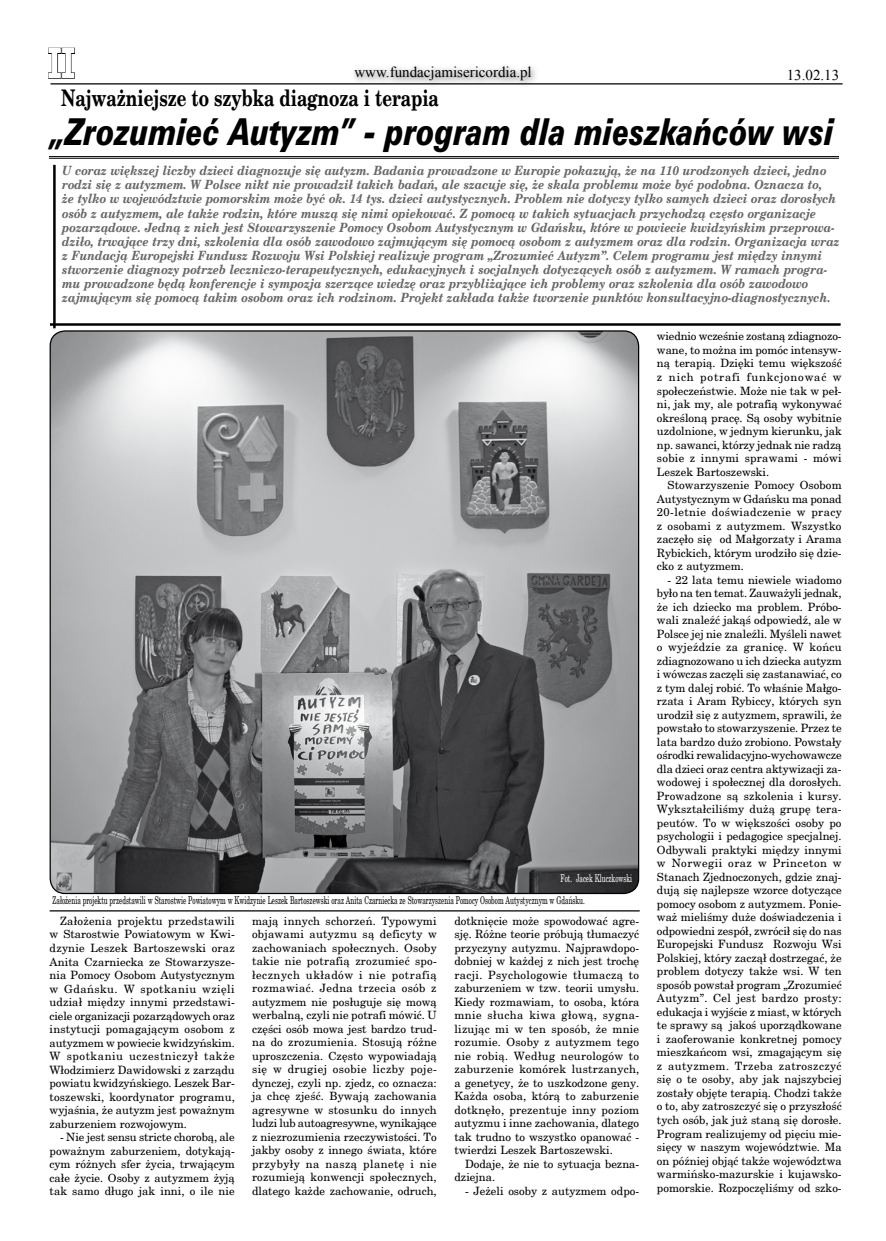
<style>
.page{position:relative;width:886px;height:1241px;background:#fff}
.page>*{position:absolute;margin:0;border:0;box-sizing:border-box;transform-origin:0 0}
.t1{font:700 41.25px "Verdana";color:#fff;scale:.7 1}
.t2{font:italic 33.75px "Zurich Blk PL";color:#000;scale:.75 1}
.t3{font:700 30px "Verdana";color:#fff;scale:.7 1}
.t4{font:700 22.5px "New Brunswick";color:#000;scale:.75 1}
.t5{font:15px "Times New Roman";color:#000}
.t6{font:italic 700 12.5px/14.1px "New Brunswick";color:#666;scale:.9 1}
.t7{font:11.25px/13.5px "New Brunswick";color:#000;text-align:justify}
.t8{font:10.62px "New Brunswick";color:#000;scale:.6 1}
.t9{font:10.62px "New Brunswick";color:#fff;scale:.6 1}
</style>
<div class="page">
<div style="left:350px;top:61px;width:190px;height:28px;background:#000;opacity:.75"></div>
<svg style="left:48px;top:47px;width:492px;height:32px"></svg>
<hr style="left:50px;top:83px;width:792px;height:1px;background:#000">
<hr style="left:50px;top:910px;width:590px;height:1px;background:#000">
<hr style="left:49px;top:156px;width:790px;height:1px;background:#000">
<hr style="left:49px;top:158px;width:790px;height:1px;background:#000">
<hr style="left:50px;top:323px;width:790px;height:3px;background:#000">
<hr style="left:53px;top:165px;width:3px;height:163px;background:#000">
<img style="left:50px;top:331px;width:588px;height:562px;border-radius:15px">
<h3 class="t3" style="left:48px;top:31px;width:59px">str.</h3>
<h1 class="t1" style="left:47px;top:37px;width:43px">ii</h1>
<h3 class="t5" style="left:354px;top:62px;width:179px">www.fundacjamisericordia.pl</h3>
<h3 class="t5" style="left:787px;top:64px;width:54px">13.02.13</h3>
<h2 class="t2" style="left:51px;top:109px;width:1046px">„Zrozumieć Autyzm” - program dla mieszkańców wsi</h2>
<p class="t6" style="left:62px;top:163px;width:865px">U coraz większej liczby dzieci diagnozuje się autyzm. Badania prowadzone w Europie pokazują, że na 110 urodzonych dzieci, jedno rodzi się z autyzmem. W Polsce nikt nie prowadził takich badań, ale szacuje się, że skala problemu może być podobna. Oznacza to,<br>że tylko w województwie pomorskim może być ok. 14 tys. dzieci autystycznych. Problem nie dotyczy tylko samych dzieci oraz dorosłych osób z autyzmem, ale także rodzin, które muszą się nimi opiekować. Z pomocą w takich sytuacjach przychodzą często organizacje pozarządowe. Jedną z nich jest Stowarzyszenie Pomocy Osobom Autystycznym w Gdańsku, które w powiecie kwidzyńskim przeprowa&shy;dziło, trwające trzy dni, szkolenia dla osób zawodowo zajmującym się pomocą osobom z autyzmem oraz dla rodzin. Organizacja wraz z Fundacją Europejski Fundusz Rozwoju Wsi Polskiej realizuje program „Zrozumieć Autyzm”. Celem programu jest między innymi stworzenie diagnozy potrzeb leczniczo-terapeutycznych, edukacyjnych i socjalnych dotyczących osób z autyzmem. W ramach progra&shy;mu prowadzone będą konferencje i sympozja szerzące wiedzę oraz przybliżające ich problemy oraz szkolenia dla osób zawodowo zajmującym się pomocą takim osobom oraz ich rodzinom. Projekt zakłada także tworzenie punktów konsultacyjno-diagnostycznych.</p>
<h3 class="t4" style="left:61px;top:84px;width:505px">Najważniejsze to szybka diagnoza i terapia</h3>
<p class="t9" style="left:560px;top:871px;width:121px">Fot. Jacek Kluczkowski</p>
<p class="t8" style="left:53px;top:893px;width:889px">Założenia projektu przedstawili w Starostwie Powiatowym w Kwidzynie Leszek Bartoszewski oraz Anita Czarniecka ze Stowarzyszenia Pomocy Osobom Autystycznym w Gdańsku.</p>
<p class="t7" style="left:50px;top:913px;width:187px;text-indent:11px">Założenia projektu przedstawili w Starostwie Powiatowym w Kwi&shy;dzynie Leszek Bartoszewski oraz Anita Czarniecka ze Stowarzysze&shy;nia Pomocy Osobom Autystycznym w Gdańsku. W spotkaniu wzięli udział między innymi przedstawi&shy;ciele organizacji pozarządowych oraz instytucji pomagającym osobom z autyzmem w powiecie kwidzyńskim.<br>W spotkaniu uczestniczył także Włodzimierz Dawidowski z zarządu powiatu kwidzyńskiego. Leszek Bar&shy;toszewski, koordynator programu, wyjaśnia, że autyzm jest poważnym zaburzeniem rozwojowym.</p>
<p class="t7" style="left:50px;top:1129px;width:187px;text-indent:11px">- Nie jest sensu stricte chorobą, ale poważnym zaburzeniem, dotykają&shy;cym różnych sfer życia, trwającym całe życie. Osoby z autyzmem żyją tak samo długo jak inni, o ile nie</p>
<p class="t7" style="left:252px;top:913px;width:186px">mają innych schorzeń. Typowymi objawami autyzmu są deficyty w zachowaniach społecznych. Osoby takie nie potrafią zrozumieć spo&shy;łecznych układów i nie potrafią rozmawiać. Jedna trzecia osób z autyzmem nie posługuje się mową werbalną, czyli nie potrafi mówić. U części osób mowa jest bardzo trud&shy;na do zrozumienia. Stosują różne uproszczenia. Często wypowiadają się w drugiej osobie liczby poje&shy;dynczej, czyli np. zjedz, co oznacza: ja chcę zjeść. Bywają zachowania agresywne w stosunku do innych ludzi lub autoagresywne, wynikające z niezrozumienia rzeczywistości. To jakby osoby z innego świata, które przybyły na naszą planetę i nie rozumieją konwencji społecznych, dlatego każde zachowanie, odruch,</p>
<p class="t7" style="left:454px;top:913px;width:186px">dotknięcie może spowodować agre&shy;sję. Różne teorie próbują tłumaczyć przyczyny autyzmu. Najprawdopo&shy;dobniej w każdej z nich jest trochę racji. Psychologowie tłumaczą to zaburzeniem w tzw. teorii umysłu.<br>Kiedy rozmawiam, to osoba, która mnie słucha kiwa głową, sygna&shy;lizując mi w ten sposób, że mnie rozumie. Osoby z autyzmem tego nie robią. Według neurologów to zaburzenie komórek lustrzanych, a genetycy, że to uszkodzone geny.<br>Każda osoba, którą to zaburzenie dotknęło, prezentuje inny poziom autyzmu i inne zachowania, dlatego tak trudno to wszystko opanować - twierdzi Leszek Bartoszewski.</p>
<p class="t7" style="left:454px;top:1156px;width:186px;text-indent:11px">Dodaje, że nie to sytuacja bezna&shy;dziejna.</p>
<p class="t7" style="left:465px;top:1183px;width:176px">- Jeżeli osoby z autyzmem odpo-</p>
<p class="t7" style="left:657px;top:329px;width:186px">wiednio wcześnie zostaną zdiagnozo&shy;wane, to można im pomóc intensyw&shy;ną terapią. Dzięki temu większość z nich potrafi funkcjonować w społeczeństwie. Może nie tak w peł&shy;ni, jak my, ale potrafią wykonywać określoną pracę. Są osoby wybitnie uzdolnione, w jednym kierunku, jak np. sawanci, którzy jednak nie radzą sobie z innymi sprawami - mówi Leszek Bartoszewski.</p>
<p class="t7" style="left:657px;top:478px;width:186px;text-indent:11px">Stowarzyszenie Pomocy Osobom Autystycznym w Gdańsku ma ponad 20-letnie doświadczenie w pracy z osobami z autyzmem. Wszystko zaczęło się od Małgorzaty i Arama Rybickich, którym urodziło się dzie&shy;cko z autyzmem.</p>
<p class="t7" style="left:657px;top:572px;width:186px;text-indent:11px">- 22 lata temu niewiele wiadomo było na ten temat. Zauważyli jednak, że ich dziecko ma problem. Próbo&shy;wali znaleźć jakąś odpowiedź, ale w Polsce jej nie znaleźli. Myśleli nawet o wyjeździe za granicę. W końcu zdiagnozowano u ich dziecka autyzm i wówczas zaczęli się zastanawiać, co z tym dalej robić. To właśnie Małgo&shy;rzata i Aram Rybiccy, których syn urodził się z autyzmem, sprawili, że powstało to stowarzyszenie. Przez te lata bardzo dużo zrobiono. Powstały ośrodki rewalidacyjno-wychowawcze dla dzieci oraz centra aktywizacji za&shy;wodowej i społecznej dla dorosłych.<br>Prowadzone są szkolenia i kursy.<br>Wykształciliśmy dużą grupę tera&shy;peutów. To w większości osoby po psychologii i pedagogice specjalnej.<br>Odbywali praktyki między innymi w Norwegii oraz w Princeton w Stanach Zjednoczonych, gdzie znaj&shy;dują się najlepsze wzorce dotyczące pomocy osobom z autyzmem. Ponie&shy;waż mieliśmy duże doświadczenia i odpowiedni zespół, zwrócił się do nas Europejski Fundusz Rozwoju Wsi Polskiej, który zaczął dostrzegać, że problem dotyczy także wsi. W ten sposób powstał program „Zrozumieć Autyzm”. Cel jest bardzo prosty: edukacja i wyjście z miast, w których te sprawy są jakoś uporządkowane i zaoferowanie konkretnej pomocy mieszkańcom wsi, zmagającym się z autyzmem. Trzeba zatroszczyć się o te osoby, aby jak najszybciej zostały objęte terapią. Chodzi także o to, aby zatroszczyć się o przyszłość tych osób, jak już staną się dorosłe.<br>Program realizujemy od pięciu mie&shy;sięcy w naszym województwie. Ma on później objąć także województwa warmińsko-mazurskie i kujawsko&shy;pomorskie. Rozpoczęliśmy od szko-</p>
</div>
